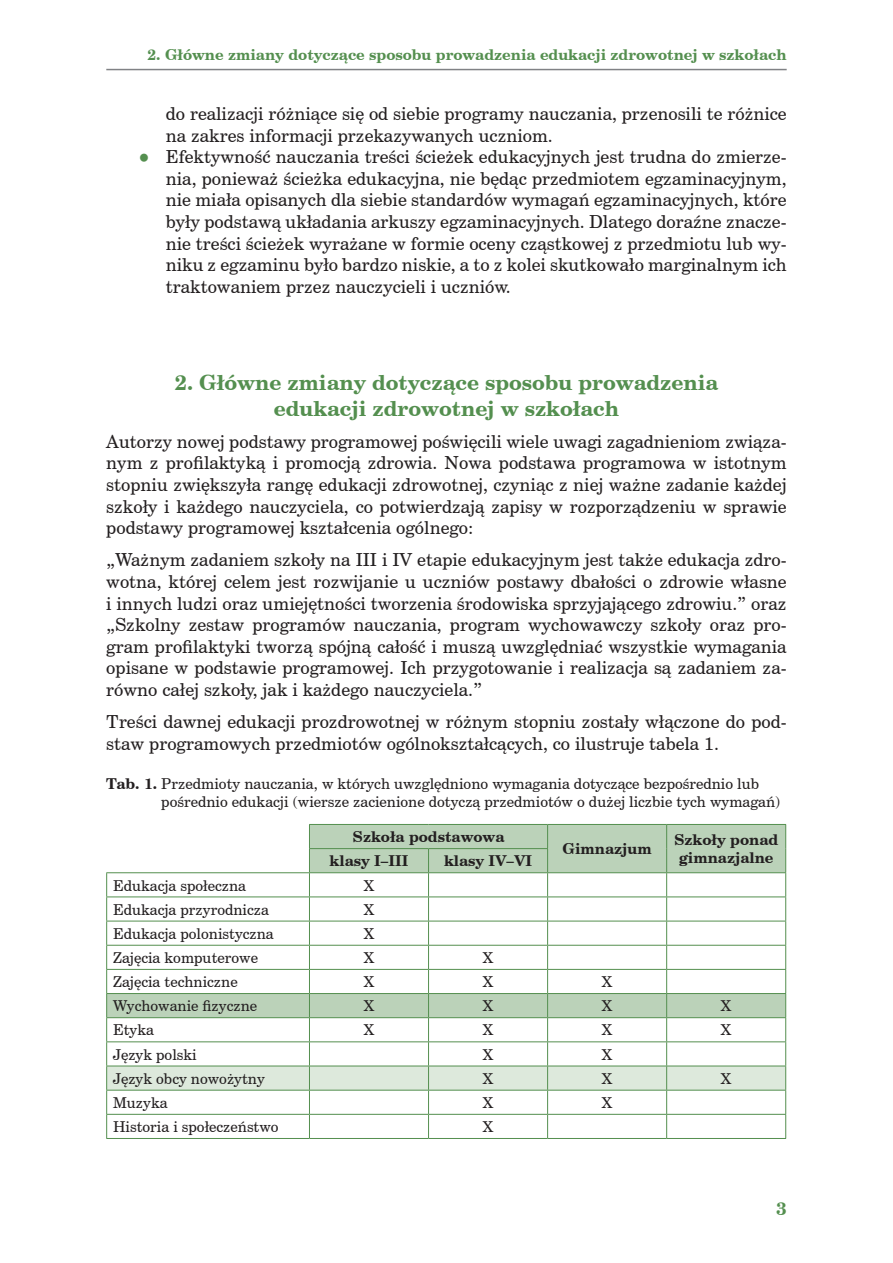
<style>
.page{position:relative;width:893px;height:1263px;background:#fff}
.page>*{position:absolute;margin:0;border:0;box-sizing:border-box;transform-origin:0 0}
.t1{font:700 21px/25.2px "Century Schoolbook BT";color:#548f4f;text-align:center}
.t2{font:18px/21.6px "Century Schoolbook BT";color:#231f20;text-align:justify}
.t3{font:700 18px "Century Schoolbook BT";color:#548f4f}
.t4{font:15px/18px "Century Schoolbook BT";color:#231f20}
.t5{font:700 15px "Century Schoolbook BT";color:#548f4f}
.t6{font:700 15px "Century Schoolbook BT";color:#231f20}
.s1{font-size:27px;color:#548f4f}
.s2{font-weight:700}
</style>
<div class="page">
<hr style="left:106px;top:69px;width:681px;height:1px;background:#808285">
<hr style="left:106px;top:1138px;width:203px;height:1px;background:#548f4f">
<hr style="left:309px;top:1138px;width:120px;height:1px;background:#548f4f">
<hr style="left:429px;top:1138px;width:119px;height:1px;background:#548f4f">
<hr style="left:548px;top:1138px;width:119px;height:1px;background:#548f4f">
<hr style="left:667px;top:1138px;width:119px;height:1px;background:#548f4f">
<hr style="left:309px;top:824px;width:120px;height:1px;background:#548f4f">
<hr style="left:429px;top:824px;width:119px;height:1px;background:#548f4f">
<hr style="left:548px;top:824px;width:119px;height:1px;background:#548f4f">
<hr style="left:667px;top:824px;width:119px;height:1px;background:#548f4f">
<svg style="left:106px;top:825px;width:680px;height:313px"></svg>
<hr style="left:106px;top:1017px;width:203px;height:1px;background:#548f4f">
<hr style="left:309px;top:1017px;width:120px;height:1px;background:#548f4f">
<hr style="left:429px;top:1017px;width:119px;height:1px;background:#548f4f">
<hr style="left:548px;top:1017px;width:119px;height:1px;background:#548f4f">
<hr style="left:667px;top:1017px;width:119px;height:1px;background:#548f4f">
<p class="t5" style="left:147px;top:44px;width:641px">2. Główne zmiany dotyczące sposobu prowadzenia edukacji zdrowotnej w szkołach</p>
<p class="t2" style="left:166px;top:102px;width:622px">do realizacji różniące się od siebie programy nauczania, przenosili te różnice na zakres informacji przekazywanych uczniom.</p>
<p class="t2" style="left:166px;top:145px;width:622px;text-indent:-30px"><span class="s1">•</span> Efektywność nauczania treści ścieżek edukacyjnych jest trudna do zmierze&shy;nia, ponieważ ścieżka edukacyjna, nie będąc przedmiotem egzaminacyjnym, nie miała opisanych dla siebie standardów wymagań egzaminacyjnych, które były podstawą układania arkuszy egzaminacyjnych. Dlatego doraźne znacze&shy;nie treści ścieżek wyrażane w formie oceny cząstkowej z przedmiotu lub wy&shy;niku z egzaminu było bardzo niskie, a to z kolei skutkowało marginalnym ich traktowaniem przez nauczycieli i uczniów.</p>
<p class="t1" style="left:175px;top:370px;width:545px">2. Główne zmiany dotyczące sposobu prowadzenia edukacji zdrowotnej w szkołach</p>
<p class="t2" style="left:106px;top:430px;width:682px">Autorzy nowej podstawy programowej poświęcili wiele uwagi zagadnieniom związa&shy;nym z profilaktyką i promocją zdrowia. Nowa podstawa programowa w istotnym stopniu zwiększyła rangę edukacji zdrowotnej, czyniąc z niej ważne zadanie każdej szkoły i każdego nauczyciela, co potwierdzają zapisy w rozporządzeniu w sprawie podstawy programowej kształcenia ogólnego:</p>
<p class="t2" style="left:106px;top:549px;width:682px">„Ważnym zadaniem szkoły na III i IV etapie edukacyjnym jest także edukacja zdro&shy;wotna, której celem jest rozwijanie u uczniów postawy dbałości o zdrowie własne i innych ludzi oraz umiejętności tworzenia środowiska sprzyjającego zdrowiu.” oraz „Szkolny zestaw programów nauczania, program wychowawczy szkoły oraz pro&shy;gram profilaktyki tworzą spójną całość i muszą uwzględniać wszystkie wymagania opisane w podstawie programowej. Ich przygotowanie i realizacja są zadaniem za&shy;równo całej szkoły, jak i każdego nauczyciela.”</p>
<p class="t2" style="left:106px;top:710px;width:682px">Treści dawnej edukacji prozdrowotnej w różnym stopniu zostały włączone do pod&shy;staw programowych przedmiotów ogólnokształcących, co ilustruje tabela 1.</p>
<p class="t4" style="left:161px;top:775px;width:621px;text-indent:-55px"><span class="s2">Tab. 1.</span> Przedmioty nauczania, w których uwzględniono wymagania dotyczące bezpośrednio lub pośrednio edukacji (wiersze zacienione dotyczą przedmiotów o dużej liczbie tych wymagań)</p>
<p class="t6" style="left:353px;top:826px;width:153px">Szkoła podstawowa</p>
<p class="t6" style="left:562px;top:838px;width:91px">Gimnazjum</p>
<p class="t6" style="left:674px;top:829px;width:106px">Szkoły ponad</p>
<p class="t6" style="left:330px;top:850px;width:80px">klasy I–III</p>
<p class="t6" style="left:444px;top:850px;width:90px">klasy IV–VI</p>
<p class="t6" style="left:679px;top:847px;width:96px">gimnazjalne</p>
<p class="t4" style="left:113px;top:876px;width:135px">Edukacja społeczna</p>
<p class="t4" style="left:364px;top:876px;width:12px">X</p>
<p class="t4" style="left:113px;top:900px;width:157px">Edukacja przyrodnicza</p>
<p class="t4" style="left:364px;top:900px;width:12px">X</p>
<p class="t4" style="left:113px;top:924px;width:162px">Edukacja polonistyczna</p>
<p class="t4" style="left:364px;top:924px;width:12px">X</p>
<p class="t4" style="left:113px;top:948px;width:146px">Zajęcia komputerowe</p>
<p class="t4" style="left:364px;top:948px;width:12px">X</p>
<p class="t4" style="left:483px;top:948px;width:12px">X</p>
<p class="t4" style="left:113px;top:972px;width:126px">Zajęcia techniczne</p>
<p class="t4" style="left:364px;top:972px;width:12px">X</p>
<p class="t4" style="left:483px;top:972px;width:12px">X</p>
<p class="t4" style="left:602px;top:972px;width:12px">X</p>
<p class="t4" style="left:113px;top:996px;width:146px">Wychowanie fizyczne</p>
<p class="t4" style="left:364px;top:996px;width:12px">X</p>
<p class="t4" style="left:483px;top:996px;width:12px">X</p>
<p class="t4" style="left:602px;top:996px;width:12px">X</p>
<p class="t4" style="left:721px;top:996px;width:12px">X</p>
<p class="t4" style="left:113px;top:1021px;width:42px">Etyka</p>
<p class="t4" style="left:364px;top:1021px;width:12px">X</p>
<p class="t4" style="left:483px;top:1021px;width:12px">X</p>
<p class="t4" style="left:602px;top:1021px;width:12px">X</p>
<p class="t4" style="left:721px;top:1021px;width:12px">X</p>
<p class="t4" style="left:113px;top:1045px;width:85px">Język polski</p>
<p class="t4" style="left:483px;top:1045px;width:12px">X</p>
<p class="t4" style="left:602px;top:1045px;width:12px">X</p>
<p class="t4" style="left:113px;top:1069px;width:153px">Język obcy nowożytny</p>
<p class="t4" style="left:483px;top:1069px;width:12px">X</p>
<p class="t4" style="left:602px;top:1069px;width:12px">X</p>
<p class="t4" style="left:721px;top:1069px;width:12px">X</p>
<p class="t4" style="left:113px;top:1093px;width:56px">Muzyka</p>
<p class="t4" style="left:483px;top:1093px;width:12px">X</p>
<p class="t4" style="left:602px;top:1093px;width:12px">X</p>
<p class="t4" style="left:113px;top:1117px;width:167px">Historia i społeczeństwo</p>
<p class="t4" style="left:483px;top:1117px;width:12px">X</p>
<p class="t3" style="left:776px;top:1195px;width:12px">3</p>
</div>
